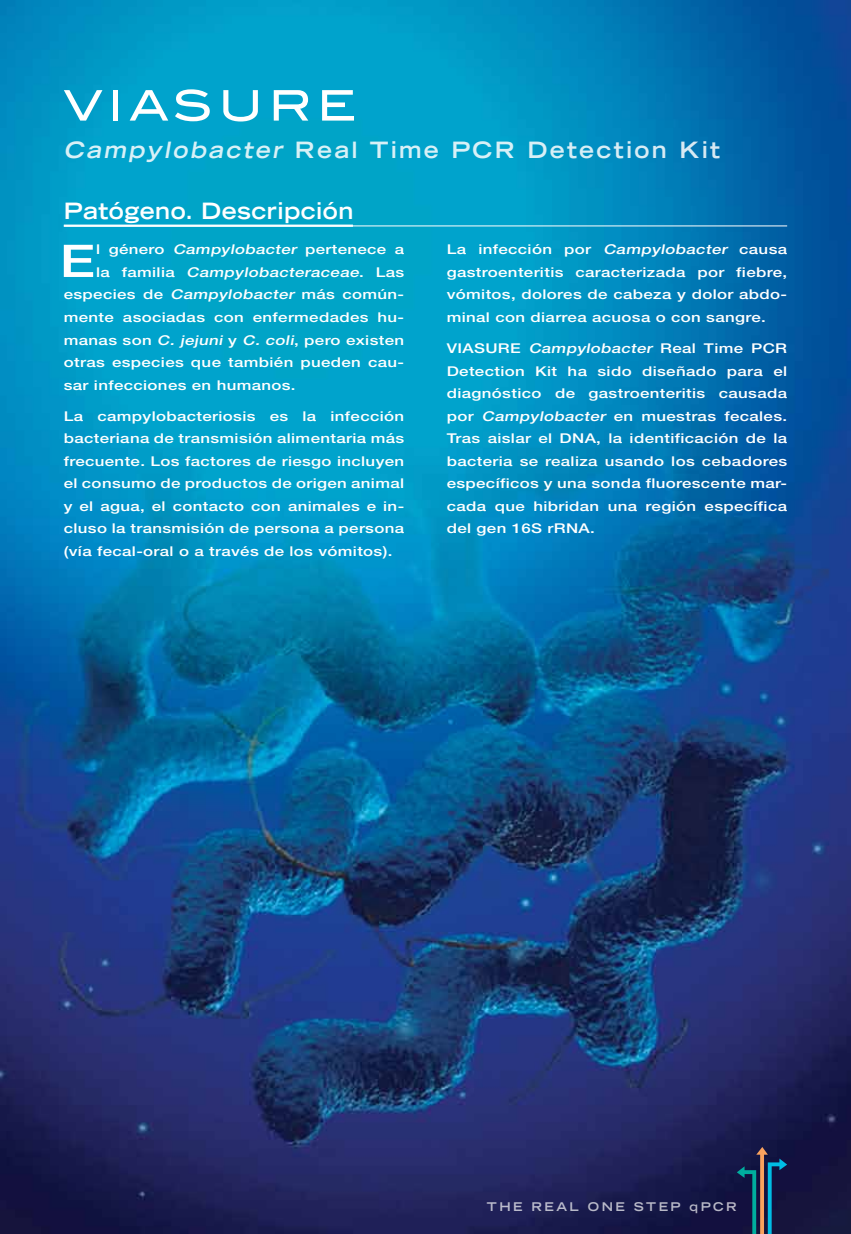
<style>
.page{position:relative;width:851px;height:1234px;background:#fff}
.page>*{position:absolute;margin:0;border:0;box-sizing:border-box;transform-origin:0 0}
.t1{font:500 45px "Helvetica Neue";color:#fff;scale:1.25 1}
.t2{font:700 expanded 22.5px "Trade Gothic LT Std";letter-spacing:.1em;color:#fff}
.t3{font:700 expanded 22.5px "Trade Gothic LT Std";letter-spacing:.02em;color:#fff}
.t4{font:500 13.5px/22.5px "Helvetica Neue";letter-spacing:.02em;color:#fff;text-align:justify;scale:1.25 1}
.t5{font:italic 500 13.5px "Helvetica Neue";color:#fff;scale:1.25 1}
.t6{font:700 expanded 12px "Trade Gothic LT Std";letter-spacing:.2em;color:#fff}
.s1{font-style:italic}
.s2{font-style:normal}
</style>
<div class="page">
<img style="left:0;top:0;width:850px;height:1233px">
<svg style="left:64px;top:90px;width:38px;height:31px"></svg>
<div style="left:113px;top:90px;width:5px;height:31px;background:#fff"></div>
<svg style="left:130px;top:90px;width:38px;height:31px"></svg>
<svg style="left:175px;top:89px;width:35px;height:32px"></svg>
<svg style="left:223px;top:90px;width:35px;height:31px"></svg>
<svg style="left:274px;top:90px;width:34px;height:31px"></svg>
<svg style="left:322px;top:90px;width:32px;height:31px"></svg>
<hr style="left:64px;top:224px;width:289px;height:3px;background:#fff">
<hr style="left:64px;top:225px;width:723px;height:1px;background:#fff">
<svg style="left:736px;top:1146px;width:51px;height:87px;background:#223655"></svg>
<h2 class="t2" style="left:64px;top:135px;width:657px"><span class="s1">Campylobacter</span> Real Time PCR Detection Kit</h2>
<h2 class="t3" style="left:64px;top:196px;width:291px">Patógeno. Descripción</h2>
<h1 class="t1" style="left:59px;top:234px;width:30px">E</h1>
<p class="t4" style="left:96px;top:238px;width:248px">l género <span class="s1">Campylobacter</span> pertenece a</p>
<p class="t5" style="left:96px;top:264px;width:248px"><span class="s2">l a f a m i l i a</span> Campylobacteraceae<span class="s2">. L a s</span></p>
<p class="t4" style="left:64px;top:283px;width:274px">especies de <span class="s1">Campylobacter</span> más común-</p>
<p class="t4" style="left:64px;top:306px;width:274px">mente asociadas con enfermedades hu-</p>
<p class="t4" style="left:64px;top:328px;width:274px">manas son <span class="s1">C. jejuni</span> y <span class="s1">C. coli</span>, pero existen</p>
<p class="t4" style="left:64px;top:351px;width:274px">otras especies que también pueden cau-</p>
<p class="t4" style="left:64px;top:373px;width:187px">sar infecciones en humanos.</p>
<p class="t4" style="left:64px;top:404px;width:274px">La campylobacteriosis es la infección bacteriana de transmisión alimentaria más frecuente. Los factores de riesgo incluyen el consumo de productos de origen animal y el agua, el contacto con animales e in&shy;cluso la transmisión de persona a persona (vía fecal-oral o a través de los vómitos).</p>
<p class="t4" style="left:446px;top:238px;width:274px">La infección por <span class="s1">Campylobacter</span> causa gastroenteritis caracterizada por fiebre, vómitos, dolores de cabeza y dolor abdo&shy;minal con diarrea acuosa o con sangre.</p>
<p class="t4" style="left:446px;top:337px;width:274px">VIASURE <span class="s1">Campylobacter</span> Real Time PCR Detection Kit ha sido diseñado para el diagnóstico de gastroenteritis causada por <span class="s1">Campylobacter</span> en muestras fecales.<br>Tras aislar el DNA, la identificación de la bacteria se realiza usando los cebadores específicos y una sonda fluorescente mar&shy;cada que hibridan una región específica del gen 16S rRNA.</p>
<p class="t6" style="left:487px;top:1198px;width:250px">The real one step qPCR</p>
</div>
